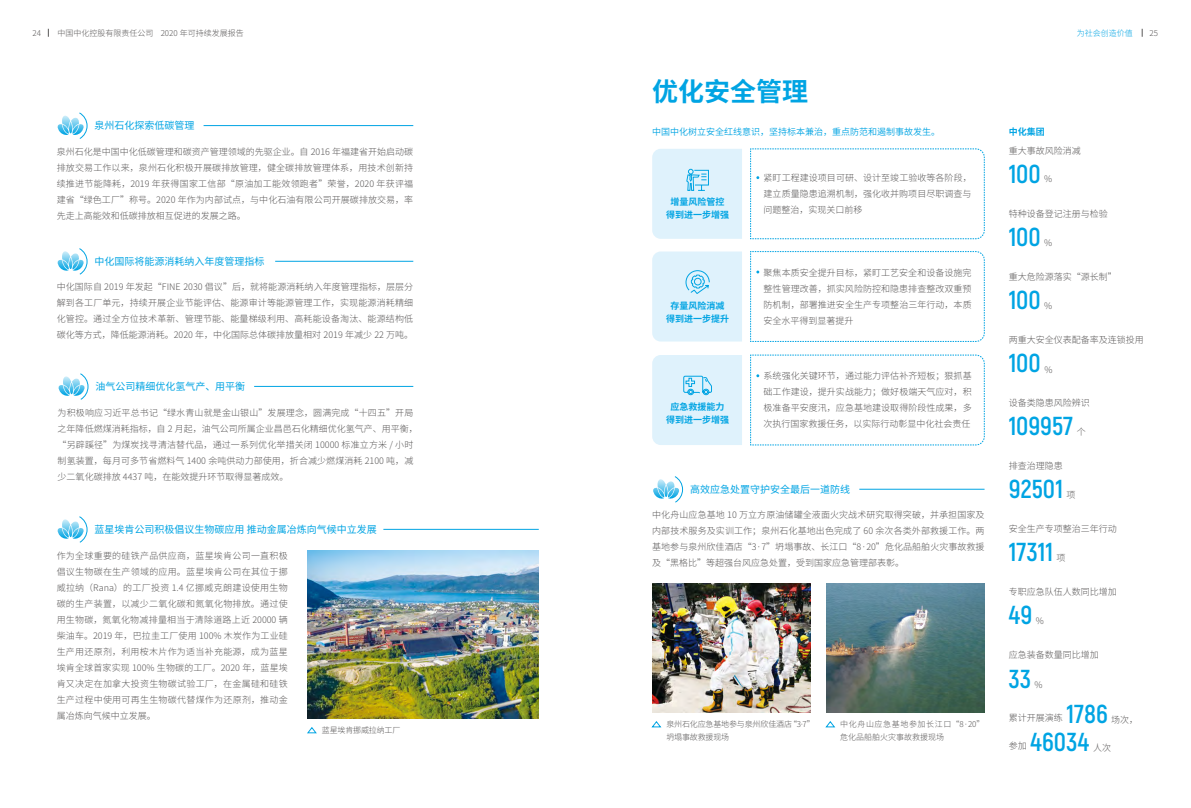
<style>
.page{position:relative;width:1191px;height:808px;background:#fff}
.page>*{position:absolute;margin:0;border:0;box-sizing:border-box;transform-origin:0 0}
.t1{font:700 26px/27.8px "Akrobat";color:#00a4e3}
.t2{font:700 26px "Source Han Sans CN";color:#00a4e3}
.t3{font:10px "Source Han Sans CN";color:#00a4e3}
.t4{font:300 9px/16px "Source Han Sans CN";color:#595757;text-align:justify}
.t5{font:700 9px/13px "Source Han Sans CN";color:#00a4e3;text-align:center}
.t6{font:9px "Source Han Sans CN";color:#00a4e3}
.t7{font:300 8px/13px "Source Han Sans CN";color:#595757}
.t8{font:300 8px/13px "Source Han Sans CN";letter-spacing:-.02em;color:#595757}
.t9{font:300 8px "Source Han Sans CN";color:#00a4e3}
</style>
<div class="page">
<svg style="left:750px;top:355px;width:235px;height:91px"></svg>
<svg style="left:750px;top:251px;width:235px;height:91px"></svg>
<svg style="left:750px;top:148px;width:235px;height:91px"></svg>
<hr style="left:204px;top:125px;width:209px;height:1px;background:#00a4e3">
<hr style="left:275px;top:261px;width:138px;height:1px;background:#00a4e3">
<hr style="left:254px;top:386px;width:159px;height:1px;background:#00a4e3">
<hr style="left:383px;top:529px;width:156px;height:1px;background:#00a4e3">
<hr style="left:859px;top:489px;width:125px;height:1px;background:#00a4e3">
<svg style="left:57px;top:112px;width:31px;height:27px"></svg>
<svg style="left:57px;top:248px;width:31px;height:27px"></svg>
<svg style="left:58px;top:373px;width:30px;height:27px"></svg>
<svg style="left:57px;top:516px;width:31px;height:27px"></svg>
<svg style="left:653px;top:476px;width:30px;height:27px"></svg>
<img style="left:652px;top:584px;width:158px;height:129px">
<img style="left:826px;top:584px;width:158px;height:129px">
<svg style="left:652px;top:721px;width:9px;height:6px"></svg>
<svg style="left:307px;top:727px;width:9px;height:6px"></svg>
<svg style="left:826px;top:721px;width:8px;height:6px"></svg>
<div style="left:652px;top:149px;width:90px;height:90px;background:#dff2fc"></div>
<div style="left:652px;top:251px;width:90px;height:90px;background:#dff2fc"></div>
<div style="left:652px;top:355px;width:90px;height:90px;background:#dff2fc"></div>
<img style="left:308px;top:551px;width:231px;height:168px">
<p class="t7" style="left:32px;top:27px;width:10px">24</p>
<p class="t7" style="left:58px;top:27px;width:188px">中国中化控股有限责任公司 2020 年可持续发展报告</p>
<p class="t3" style="left:94px;top:120px;width:101px">泉州石化探索低碳管理</p>
<p class="t4" style="left:57px;top:144px;width:358px">泉州石化是中国中化低碳管理和碳资产管理领域的先驱企业。自 2016 年福建省开始启动碳排放交易工作以来，泉州石化积极开展碳排放管理，健全碳排放管理体系，用技术创新持续推进节能降耗，2019 年获得国家工信部“原油加工能效领跑者”荣誉，2020 年获评福建省“绿色工厂”称号。2020 年作为内部试点，与中化石油有限公司开展碳排放交易，率先走上高能效和低碳排放相互促进的发展之路。</p>
<p class="t3" style="left:94px;top:256px;width:171px">中化国际将能源消耗纳入年度管理指标</p>
<p class="t4" style="left:57px;top:279px;width:358px">中化国际自 2019 年发起“FINE 2030 倡议”后，就将能源消耗纳入年度管理指标，层层分解到各工厂单元，持续开展企业节能评估、能源审计等能源管理工作，实现能源消耗精细化管控。通过全方位技术革新、管理节能、能量梯级利用、高耗能设备淘汰、能源结构低碳化等方式，降低能源消耗。2020 年，中化国际总体碳排放量相对 2019 年减少 22 万吨。</p>
<p class="t3" style="left:95px;top:381px;width:151px">油气公司精细优化氢气产、用平衡</p>
<p class="t4" style="left:58px;top:404px;width:362px;text-align:left">为积极响应习近平总书记“绿水青山就是金山银山”发展理念，圆满完成“十四五”开局之年降低燃煤消耗指标，自 2 月起，油气公司所属企业昌邑石化精细优化氢气产、用平衡，“另辟蹊径”为煤炭找寻清洁替代品，通过一系列优化举措关闭 10000 标准立方米 / 小时制氢装置，每月可多节省燃料气 1400 余吨供动力部使用，折合减少燃煤消耗 2100 吨，减少二氧化碳排放 4437 吨，在能效提升环节取得显著成效。</p>
<h1 class="t2" style="left:652px;top:77px;width:157px">优化安全管理</h1>
<p class="t6" style="left:652px;top:127px;width:289px">中国中化树立安全红线意识，坚持标本兼治，重点防范和遏制事故发生。</p>
<p class="t5" style="left:666px;top:195px;width:64px">增量风险管控得到进一步增强</p>
<p class="t5" style="left:666px;top:299px;width:64px">存量风险消减得到进一步提升</p>
<p class="t5" style="left:666px;top:400px;width:64px">应急救援能力得到进一步增强</p>
<p class="t4" style="left:763px;top:170px;width:210px">紧盯工程建设项目可研、设计至竣工验收等各阶段，建立质量隐患追溯机制，强化收并购项目尽职调查与问题整治，实现关口前移</p>
<p class="t4" style="left:763px;top:265px;width:210px">聚焦本质安全提升目标，紧盯工艺安全和设备设施完整性管理改善，抓实风险防控和隐患排查整改双重预防机制，部署推进安全生产专项整治三年行动，本质安全水平得到显著提升</p>
<p class="t4" style="left:763px;top:368px;width:210px">系统强化关键环节，通过能力评估补齐短板；狠抓基础工作建设，提升实战能力；做好极端天气应对，积极准备平安度汛，应急基地建设取得阶段性成果，多次执行国家救援任务，以实际行动彰显中化社会责任</p>
<p class="t3" style="left:690px;top:484px;width:161px">高效应急处置守护安全最后一道防线</p>
<p class="t4" style="left:652px;top:507px;width:334px">中化舟山应急基地 10 万立方原油储罐全液面火灾战术研究取得突破，并承担国家及内部技术服务及实训工作；泉州石化基地出色完成了 60 余次各类外部救援工作。两基地参与泉州欣佳酒店“3·7”坍塌事故、长江口“8·20”危化品船舶火灾事故救援及“黑格比”等超强台风应急处置，受到国家应急管理部表彰。</p>
<p class="t3" style="left:94px;top:524px;width:284px">蓝星埃肯公司积极倡议生物碳应用 推动金属冶炼向气候中立发展</p>
<p class="t4" style="left:57px;top:547px;width:233px">作为全球重要的硅铁产品供应商，蓝星埃肯公司一直积极倡议生物碳在生产领域的应用。蓝星埃肯公司在其位于挪威拉纳（Rana）的工厂投资 1.4 亿挪威克朗建设使用生物碳的生产装置，以减少二氧化碳和氮氧化物排放。通过使用生物碳，氮氧化物减排量相当于清除道路上近 20000 辆柴油车。2019 年，巴拉圭工厂使用 100% 木炭作为工业硅生产用还原剂，利用桉木片作为适当补充能源，成为蓝星埃肯全球首家实现 100% 生物碳的工厂。2020 年，蓝星埃肯又决定在加拿大投资生物碳试验工厂，在金属硅和硅铁生产过程中使用可再生生物碳代替煤作为还原剂，推动金属冶炼向气候中立发展。</p>
<p class="t8" style="left:322px;top:724px;width:80px">蓝星埃肯挪威拉纳工厂</p>
<p class="t7" style="left:840px;top:718px;width:146px">中化舟山应急基地参加长江口“8·20”危化品船舶火灾事故救援现场</p>
<p class="t8" style="left:666px;top:718px;width:150px">泉州石化应急基地参与泉州欣佳酒店“3·7”坍塌事故救援现场</p>
<p class="t9" style="left:1077px;top:28px;width:57px">为社会创造价值</p>
<p class="t7" style="left:1149px;top:27px;width:10px">25</p>
<p class="t5" style="left:1008px;top:126px;width:37px">中化集团</p>
<p class="t4" style="left:1008px;top:143px;width:73px">重大事故风险消减</p>
<p class="t4" style="left:1044px;top:171px;width:10px">%</p>
<h1 class="t1" style="left:1008px;top:160px;width:33px">100</h1>
<p class="t4" style="left:1008px;top:206px;width:100px">特种设备登记注册与检验</p>
<h1 class="t1" style="left:1008px;top:223px;width:33px">100</h1>
<p class="t4" style="left:1044px;top:235px;width:10px">%</p>
<p class="t4" style="left:1008px;top:269px;width:109px">重大危险源落实“源长制”</p>
<h1 class="t1" style="left:1008px;top:286px;width:33px">100</h1>
<p class="t4" style="left:1044px;top:298px;width:10px">%</p>
<p class="t4" style="left:1008px;top:332px;width:137px">两重大安全仪表配备率及连锁投用</p>
<h1 class="t1" style="left:1008px;top:349px;width:33px">100</h1>
<p class="t4" style="left:1044px;top:361px;width:10px">%</p>
<p class="t4" style="left:1008px;top:395px;width:82px">设备类隐患风险辨识</p>
<h1 class="t1" style="left:1008px;top:412px;width:66px">109957</h1>
<p class="t4" style="left:1076px;top:424px;width:10px">个</p>
<p class="t4" style="left:1008px;top:458px;width:55px">排查治理隐患</p>
<h1 class="t1" style="left:1008px;top:475px;width:56px">92501</h1>
<p class="t4" style="left:1066px;top:487px;width:10px">项</p>
<p class="t4" style="left:1008px;top:521px;width:109px">安全生产专项整治三年行动</p>
<h1 class="t1" style="left:1008px;top:538px;width:46px">17311</h1>
<p class="t4" style="left:1056px;top:550px;width:10px">项</p>
<p class="t4" style="left:1008px;top:584px;width:109px">专职应急队伍人数同比增加</p>
<h1 class="t1" style="left:1008px;top:601px;width:25px">49</h1>
<p class="t4" style="left:1035px;top:613px;width:10px">%</p>
<p class="t4" style="left:1008px;top:647px;width:91px">应急装备数量同比增加</p>
<h1 class="t1" style="left:1008px;top:664px;width:24px">33</h1>
<p class="t4" style="left:1034px;top:676px;width:10px">%</p>
<h1 class="t1" style="left:1030px;top:700px;width:79px;text-indent:36px">1786<br>46034</h1>
<p class="t4" style="left:1008px;top:710px;width:55px">累计开展演练</p>
<p class="t4" style="left:1008px;top:738px;width:19px">参加</p>
<p class="t4" style="left:1111px;top:712px;width:28px">场次，</p>
<p class="t4" style="left:1093px;top:739px;width:19px">人次</p>
</div>
